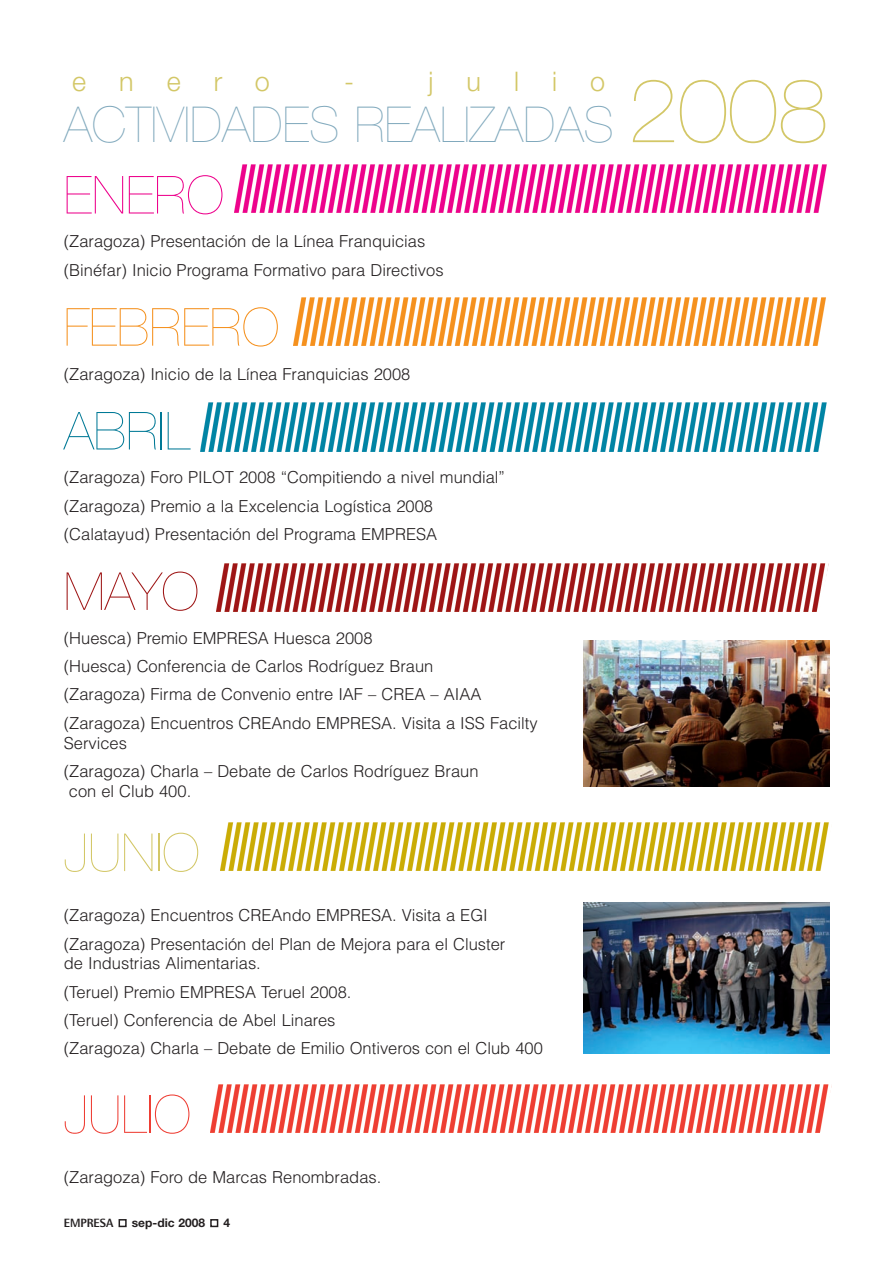
<style>
.page{position:relative;width:893px;height:1263px;background:#fff}
.page>*{position:absolute;margin:0;border:0;box-sizing:border-box;transform-origin:0 0}
.t1{font:200 52.5px "Helvetica Neue";color:#f5911e}
.t2{font:200 52.5px "Helvetica Neue";color:#ed028c}
.t3{font:200 52.5px "Helvetica Neue";color:#007996}
.t4{font:200 52.5px "Helvetica Neue";color:#d3c767}
.t5{font:200 52.5px "Helvetica Neue";color:#ee3e34}
.t6{font:200 52.5px "Helvetica Neue";color:#9e1616}
.t7{font:200 49.5px "Helvetica Neue";color:#7fa8bc}
.t8{font:300 27px "Helvetica Neue";letter-spacing:1.225em;color:#d3c767}
.t9{font:300 16.5px/28.3px "Helvetica";color:#231f20}
.t10{font:700 12px "Helvetica Neue";color:#231f20}
.t11{font:800 12px "Rotis Semi Sans";color:#231f20}
.s1{font-size:90px;color:#d3c767}
</style>
<div class="page">
<img style="left:216px;top:563px;width:613px;height:48px">
<img style="left:220px;top:822px;width:609px;height:49px">
<img style="left:211px;top:1084px;width:621px;height:48px">
<img style="left:201px;top:402px;width:626px;height:49px">
<img style="left:294px;top:297px;width:532px;height:48px">
<img style="left:235px;top:164px;width:592px;height:49px">
<div style="left:210px;top:1219px;width:8px;height:8px;border:2px solid #231f20"></div>
<div style="left:119px;top:1219px;width:8px;height:8px;border:2px solid #231f20"></div>
<img style="left:583px;top:903px;width:246px;height:151px">
<img style="left:583px;top:641px;width:246px;height:146px">
<p class="t8" style="left:72px;top:72px;width:199px">enero</p>
<p class="t8" style="left:344px;top:72px;width:11px">-</p>
<p class="t8" style="left:428px;top:72px;width:178px">julio</p>
<p class="t7" style="left:64px;top:107px;width:766px">ACTIVIDADES REALIZADAS <span class="s1">2008</span></p>
<p class="t2" style="left:64px;top:176px;width:162px">ENERO</p>
<p class="t9" style="left:64px;top:228px;width:381px">(Zaragoza) Presentación de la Línea Franquicias (Binéfar) Inicio Programa Formativo para Directivos</p>
<p class="t1" style="left:64px;top:308px;width:217px">FEBRERO</p>
<p class="t9" style="left:64px;top:360px;width:348px">(Zaragoza) Inicio de la Línea Franquicias 2008</p>
<p class="t3" style="left:64px;top:412px;width:128px">ABRIL</p>
<p class="t9" style="left:64px;top:463px;width:443px">(Zaragoza) Foro PILOT 2008 “Compitiendo a nivel mundial” (Zaragoza) Premio a la Excelencia Logística 2008 (Calatayud) Presentación del Programa EMPRESA</p>
<p class="t6" style="left:64px;top:572px;width:137px">MAYO</p>
<p class="t9" style="left:64px;top:624px;width:475px">(Huesca) Premio EMPRESA Huesca 2008<br>(Huesca) Conferencia de Carlos Rodríguez Braun<br>(Zaragoza) Firma de Convenio entre IAF – CREA – AIAA (Zaragoza) Encuentros CREAndo EMPRESA. Visita a ISS Facilty</p>
<p class="t9" style="left:64px;top:729px;width:416px">Services<br>(Zaragoza) Charla – Debate de Carlos Rodríguez Braun</p>
<p class="t9" style="left:69px;top:777px;width:124px">con el Club 400.</p>
<p class="t4" style="left:64px;top:833px;width:138px">JUNIO</p>
<p class="t9" style="left:64px;top:901px;width:443px">(Zaragoza) Encuentros CREAndo EMPRESA. Visita a EGI (Zaragoza) Presentación del Plan de Mejora para el Cluster</p>
<p class="t9" style="left:64px;top:949px;width:481px">de Industrias Alimentarias.<br>(Teruel) Premio EMPRESA Teruel 2008.<br>(Teruel) Conferencia de Abel Linares<br>(Zaragoza) Charla – Debate de Emilio Ontiveros con el Club 400</p>
<p class="t5" style="left:64px;top:1095px;width:129px">JULIO</p>
<p class="t9" style="left:64px;top:1163px;width:319px">(Zaragoza) Foro de Marcas Renombradas.</p>
<p class="t11" style="left:64px;top:1219px;width:51px">EMPRESA</p>
<p class="t10" style="left:132px;top:1218px;width:75px">sep-dic 2008</p>
<p class="t10" style="left:223px;top:1218px;width:8px">4</p>
</div>
